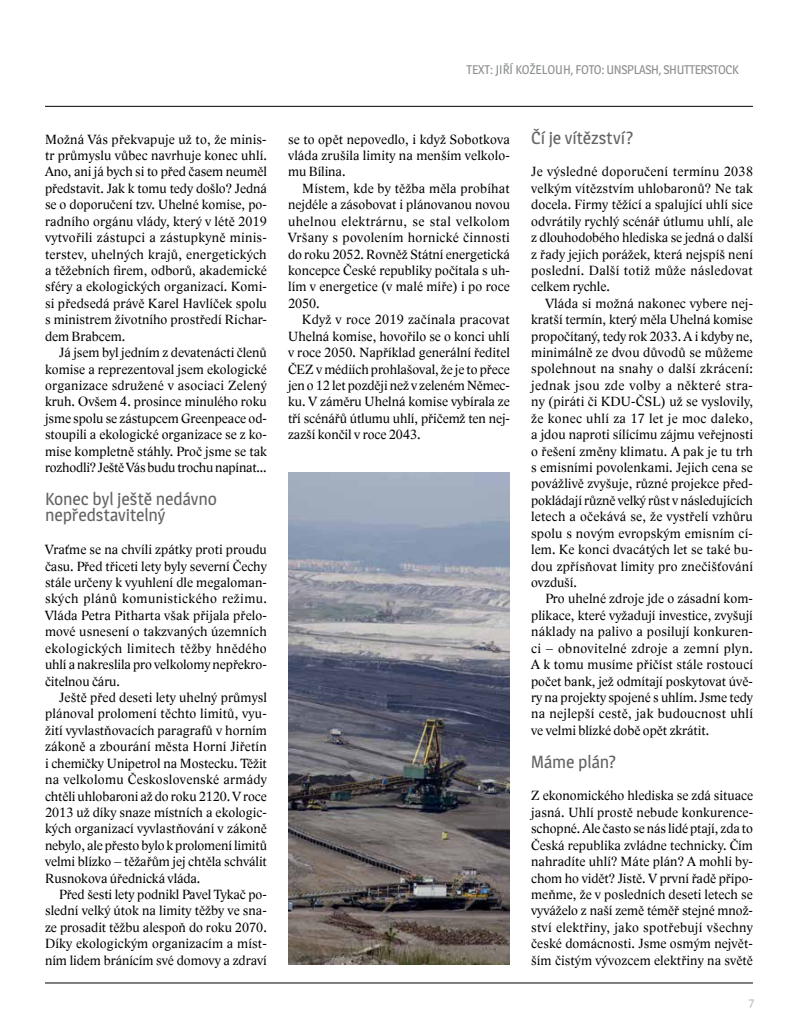
<style>
.page{position:relative;width:798px;height:1028px;background:#fff}
.page>*{position:absolute;margin:0;border:0;box-sizing:border-box;transform-origin:0 0}
.t1{font:17.5px/16.4px "Magra";letter-spacing:-.005em;color:#636466}
.t2{font:13.75px/16.4px "Lido STFCE";letter-spacing:.005em;color:#000;text-align:justify}
.t3{font:12.5px "Magra";letter-spacing:-.025em;color:#8e9092}
.t4{font:12.5px "Magra";color:#bcbec0}
</style>
<div class="page">
<hr style="left:45px;top:106px;width:707px;height:1px;background:#000">
<hr style="left:45px;top:982px;width:707px;height:1px;background:#000">
<img style="left:288px;top:472px;width:221px;height:492px">
<p class="t3" style="left:466px;top:62px;width:273px">TEXT: JIŘÍ KOŽELOUH, FOTO: UNSPLASH, SHUTTERSTOCK</p>
<p class="t2" style="left:45px;top:131px;width:223px">Možná Vás překvapuje už to, že minis&shy;tr průmyslu vůbec navrhuje konec uhlí.<br>Ano, ani já bych si to před časem neuměl představit. Jak k tomu tedy došlo? Jedná se o doporučení tzv. Uhelné komise, po&shy;radního orgánu vlády, který v létě 2019 vytvořili zástupci a zástupkyně minis&shy;terstev, uhelných krajů, energetických a těžebních firem, odborů, akademické sféry a ekologických organizací. Komi&shy;si předsedá právě Karel Havlíček spolu s ministrem životního prostředí Richar&shy;dem Brabcem.</p>
<p class="t2" style="left:45px;top:344px;width:223px;text-indent:14px">Já jsem byl jedním z devatenácti členů komise a reprezentoval jsem ekologické organizace sdružené v asociaci Zelený kruh. Ovšem 4. prosince minulého roku jsme spolu se zástupcem Greenpeace od&shy;stoupili a ekologické organizace se z ko&shy;mise kompletně stáhly. Proč jsme se tak rozhodli? Ještě Vás budu trochu napínat...</p>
<p class="t1" style="left:45px;top:490px;width:173px">Konec byl ještě nedávno nepředstavitelný</p>
<p class="t2" style="left:45px;top:541px;width:223px">Vraťme se na chvíli zpátky proti proudu času. Před třiceti lety byly severní Čechy stále určeny k vyuhlení dle megaloman&shy;ských plánů komunistického režimu.<br>Vláda Petra Pitharta však přijala přelo&shy;mové usnesení o takzvaných územních ekologických limitech těžby hnědého uhlí a nakreslila pro velkolomy nepřekro&shy;čitelnou čáru.</p>
<p class="t2" style="left:45px;top:689px;width:223px;text-indent:14px">Ještě před deseti lety uhelný průmysl plánoval prolomení těchto limitů, vyu&shy;žití vyvlastňovacích paragrafů v horním zákoně a zbourání města Horní Jiřetín i chemičky Unipetrol na Mostecku. Těžit na velkolomu Československé armády chtěli uhlobaroni až do roku 2120. V roce 2013 už díky snaze místních a ekologic&shy;kých organizací vyvlastňování v zákoně nebylo, ale přesto bylo k prolomení limitů velmi blízko – těžařům jej chtěla schválit Rusnokova úřednická vláda.</p>
<p class="t2" style="left:45px;top:886px;width:223px;text-indent:14px">Před šesti lety podnikl Pavel Tykač po&shy;slední velký útok na limity těžby ve sna&shy;ze prosadit těžbu alespoň do roku 2070.<br>Díky ekologickým organizacím a míst&shy;ním lidem bránícím své domovy a zdraví</p>
<p class="t2" style="left:288px;top:131px;width:223px">se to opět nepovedlo, i když Sobotkova vláda zrušila limity na menším velkolo&shy;mu Bílina.</p>
<p class="t2" style="left:288px;top:180px;width:223px;text-indent:14px">Místem, kde by těžba měla probíhat nejdéle a zásobovat i plánovanou novou uhelnou elektrárnu, se stal velkolom Vršany s povolením hornické činnosti do roku 2052. Rovněž Státní energetická koncepce České republiky počítala s uh&shy;lím v energetice (v malé míře) i po roce 2050.</p>
<p class="t2" style="left:288px;top:311px;width:223px;text-indent:14px">Když v roce 2019 začínala pracovat Uhelná komise, hovořilo se o konci uhlí v roce 2050. Například generální ředitel ČEZ v médiích prohlašoval, že je to přece jen o 12 let později než v zeleném Němec&shy;ku. V záměru Uhelná komise vybírala ze tří scénářů útlumu uhlí, přičemž ten nej&shy;zazší končil v roce 2043.</p>
<p class="t1" style="left:531px;top:129px;width:104px">Čí je vítězství?</p>
<p class="t2" style="left:531px;top:164px;width:223px">Je výsledné doporučení termínu 2038 velkým vítězstvím uhlobaronů? Ne tak docela. Firmy těžící a spalující uhlí sice odvrátily rychlý scénář útlumu uhlí, ale z dlouhodobého hlediska se jedná o další z řady jejich porážek, která nejspíš není poslední. Další totiž může následovat celkem rychle.</p>
<p class="t2" style="left:531px;top:295px;width:223px;text-indent:14px">Vláda si možná nakonec vybere nej&shy;kratší termín, který měla Uhelná komise propočítaný, tedy rok 2033. A i kdyby ne, minimálně ze dvou důvodů se můžeme spolehnout na snahy o další zkrácení: jednak jsou zde volby a některé stra&shy;ny (piráti či KDU-ČSL) už se vyslovily, že konec uhlí za 17 let je moc daleko, a jdou naproti sílícímu zájmu veřejnosti o řešení změny klimatu. A pak je tu trh s emisními povolenkami. Jejich cena se povážlivě zvyšuje, různé projekce před&shy;pokládají různě velký růst v následujících letech a očekává se, že vystřelí vzhůru spolu s novým evropským emisním cí&shy;lem. Ke konci dvacátých let se také bu&shy;dou zpřísňovat limity pro znečišťování ovzduší.</p>
<p class="t2" style="left:531px;top:591px;width:223px;text-indent:14px">Pro uhelné zdroje jde o zásadní kom&shy;plikace, které vyžadují investice, zvyšují náklady na palivo a posilují konkuren&shy;ci – obnovitelné zdroje a zemní plyn.<br>A k tomu musíme přičíst stále rostoucí počet bank, jež odmítají poskytovat úvě&shy;ry na projekty spojené s uhlím. Jsme tedy na nejlepší cestě, jak budoucnost uhlí ve velmi blízké době opět zkrátit.</p>
<p class="t1" style="left:531px;top:753px;width:86px">Máme plán?</p>
<p class="t2" style="left:531px;top:787px;width:223px">Z ekonomického hlediska se zdá situace jasná. Uhlí prostě nebude konkurence&shy;schopné. Ale často se nás lidé ptají, zda to Česká republika zvládne technicky. Čím nahradíte uhlí? Máte plán? A mohli by&shy;chom ho vidět? Jistě. V první řadě připo&shy;meňme, že v posledních deseti letech se vyváželo z naší země téměř stejné množ&shy;ství elektřiny, jako spotřebují všechny české domácnosti. Jsme osmým největ&shy;ším čistým vývozcem elektřiny na světě</p>
<p class="t4" style="left:748px;top:993px;width:7px">7</p>
</div>
